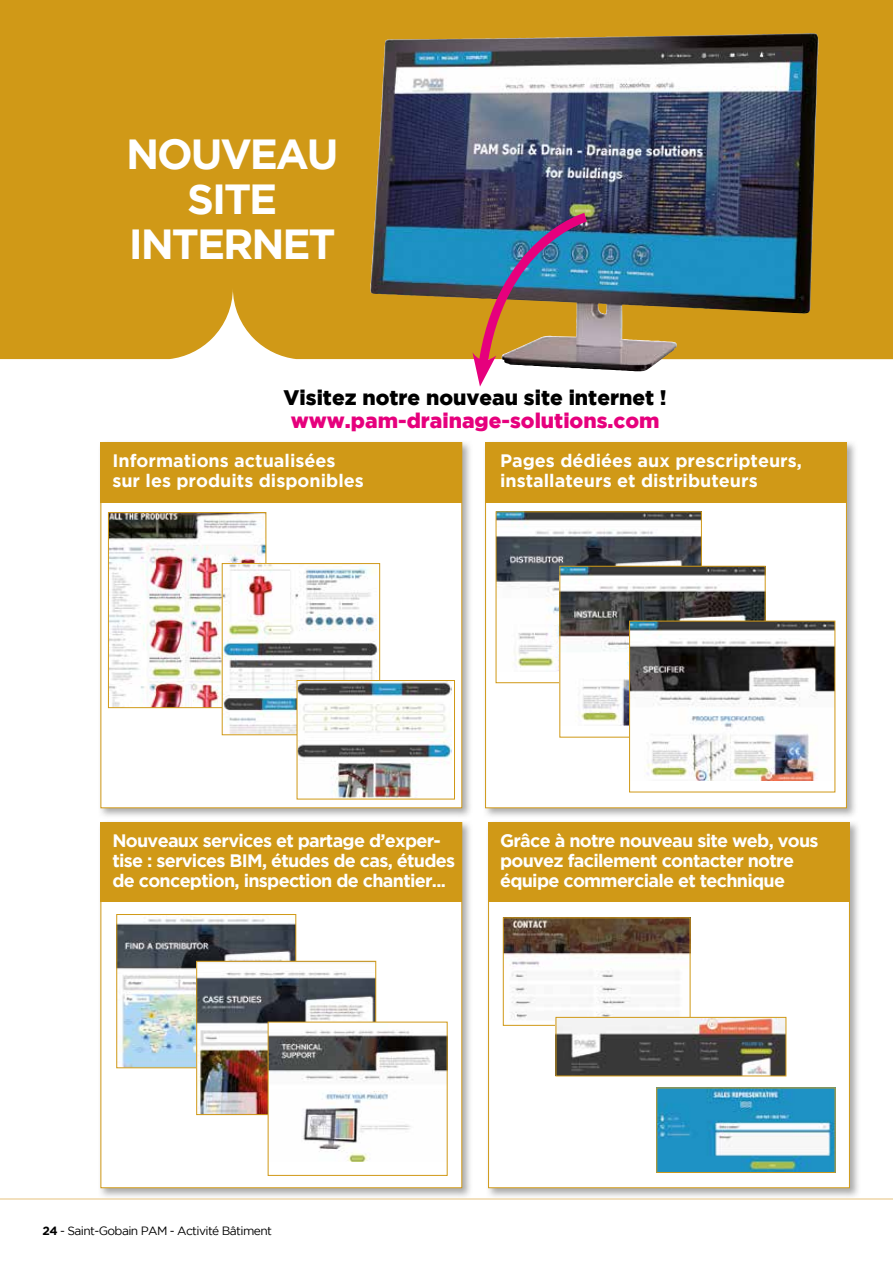
<style>
.page{position:relative;width:893px;height:1263px;background:#fff}
.page>*{position:absolute;margin:0;border:0;box-sizing:border-box;transform-origin:0 0}
.t1{font:700 42px/45px "Gotham";letter-spacing:-.05em;color:#fff;text-align:center}
.t2{font:900 21px "Gotham";color:#000}
.t3{font:900 21px "Gotham";color:#e6007d}
.t4{font:700 18px/20.1px "Gotham";letter-spacing:-.04em;color:#fff}
.t5{font:700 18px/20.1px "Gotham";color:#fff}
.t6{font:12px "Gotham";letter-spacing:-.05em;color:#000}
.s1{font-weight:700}
</style>
<div class="page">
<img style="left:488px;top:822px;width:371px;height:375px">
<div style="left:489px;top:822px;width:360px;height:366px;background:#fff"></div>
<div style="left:488px;top:822px;width:362px;height:79px;background:#d09917"></div>
<div style="left:0;top:0;width:893px;height:359px;background:#d09917"></div>
<hr style="left:0;top:1198px;width:893px;height:2px;background:#f2e0be">
<img style="left:370px;top:34px;width:432px;height:263px">
<img style="left:505px;top:920px;width:183px;height:103px">
<img style="left:558px;top:1019px;width:226px;height:55px">
<div style="left:556px;top:1017px;width:230px;height:59px;border:1px solid #d09917"></div>
<img style="left:658px;top:1090px;width:175px;height:81px">
<div style="left:656px;top:1088px;width:179px;height:85px;border:1px solid #d09917"></div>
<img style="left:100px;top:442px;width:371px;height:755px">
<div style="left:101px;top:822px;width:361px;height:366px;background:#fff"></div>
<div style="left:100px;top:822px;width:362px;height:79px;background:#d09917"></div>
<img style="left:119px;top:916px;width:175px;height:150px">
<div style="left:117px;top:914px;width:179px;height:154px;border:1px solid #d09917"></div>
<div style="left:101px;top:443px;width:361px;height:365px;background:#fff"></div>
<div style="left:100px;top:442px;width:362px;height:61px;background:#d09917"></div>
<img style="left:110px;top:514px;width:154px;height:192px">
<div style="left:108px;top:512px;width:158px;height:196px;border:1px solid #d09917"></div>
<img style="left:224px;top:565px;width:154px;height:168px">
<div style="left:222px;top:563px;width:158px;height:172px;border:1px solid #d09917"></div>
<img style="left:299px;top:682px;width:152px;height:115px">
<div style="left:297px;top:680px;width:158px;height:119px;border:1px solid #d09917"></div>
<img style="left:485px;top:442px;width:371px;height:375px">
<div style="left:486px;top:443px;width:360px;height:365px;background:#fff"></div>
<div style="left:485px;top:442px;width:362px;height:61px;background:#d09917"></div>
<img style="left:498px;top:514px;width:202px;height:157px">
<img style="left:472px;top:208px;width:123px;height:179px">
<img style="left:562px;top:568px;width:201px;height:157px">
<div style="left:560px;top:566px;width:205px;height:171px;border:1px solid #d09917"></div>
<img style="left:631px;top:623px;width:202px;height:158px">
<img style="left:198px;top:963px;width:176px;height:150px">
<div style="left:196px;top:961px;width:180px;height:154px;border:1px solid #d09917"></div>
<img style="left:270px;top:1024px;width:175px;height:137px">
<h1 class="t1" style="left:126px;top:130px;width:214px">NOUVEAU<br>SITE<br>INTERNET</h1>
<p class="t2" style="left:284px;top:386px;width:385px">Visitez notre nouveau site internet !</p>
<p class="t3" style="left:291px;top:408px;width:370px">www.pam-drainage-solutions.com</p>
<p class="t5" style="left:112px;top:450px;width:253px">Informations actualisées sur les produits disponibles</p>
<p class="t5" style="left:500px;top:450px;width:303px">Pages dédiées aux prescripteurs, installateurs et distributeurs</p>
<p class="t4" style="left:112px;top:830px;width:344px">Nouveaux services et partage d’exper&shy;tise : services BIM, études de cas, études de conception, inspection de chantier...</p>
<p class="t4" style="left:500px;top:830px;width:320px">Grâce à notre nouveau site web, vous pouvez facilement contacter notre équipe commerciale et technique</p>
<p class="t6" style="left:43px;top:1224px;width:231px"><span class="s1">24</span> - Saint-Gobain PAM - Activité Bâtiment</p>
</div>
